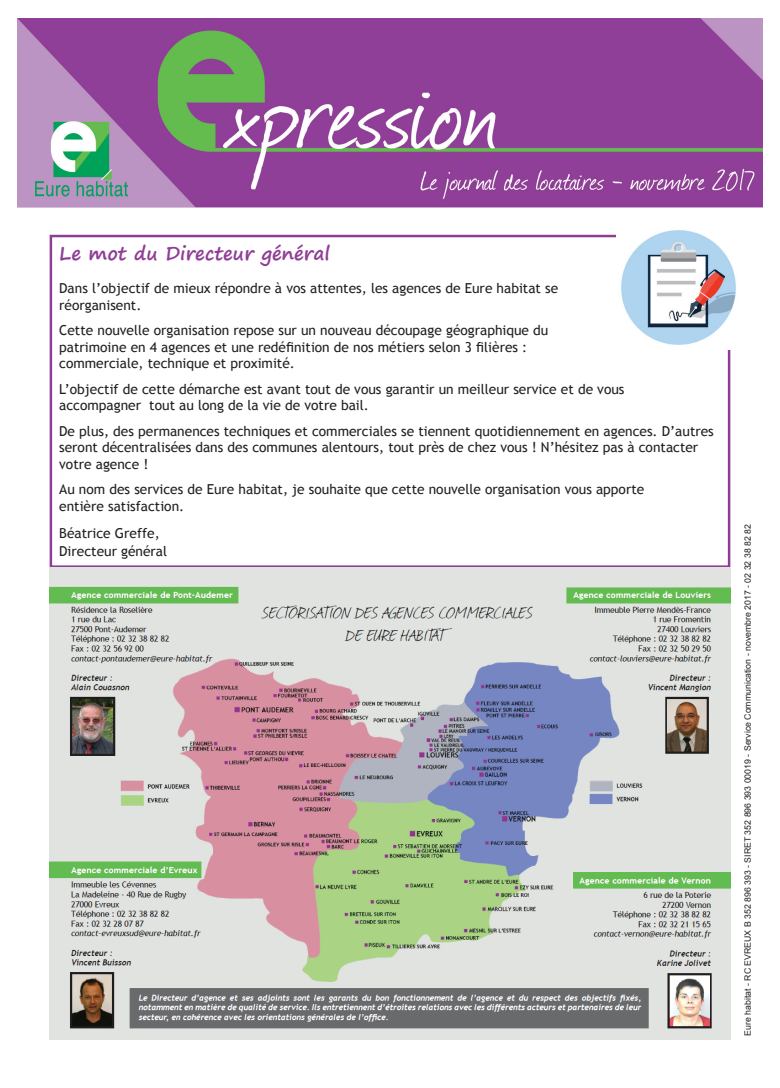
<style>
.page{position:relative;width:780px;height:1088px;background:#fff}
.page>*{position:absolute;margin:0;border:0;box-sizing:border-box;transform-origin:0 0}
.t1{font:700 18.75px "Segoe Print";color:#8f3e97}
.t2{font:13.75px/16.5px "Trebuchet MS";color:#231f20}
.t3{font:8.75px "Arial";color:#231f20}
</style>
<div class="page">
<img style="left:18px;top:19px;width:744px;height:1021px">
<div style="left:50px;top:235px;width:680px;height:333px;border:2px solid #8f3e97"></div>
<img style="left:617px;top:226px;width:123px;height:123px">
<img style="left:50px;top:568px;width:680px;height:471px">
<h1 class="t1" style="left:59px;top:236px;width:272px">Le mot du Directeur général</h1>
<p class="t2" style="left:59px;top:280px;width:500px">Dans l’objectif de mieux répondre à vos attentes, les agences de Eure habitat se réorganisent.</p>
<p class="t2" style="left:59px;top:322px;width:490px">Cette nouvelle organisation repose sur un nouveau découpage géographique du patrimoine en 4 agences et une redéfinition de nos métiers selon 3 filières : commerciale, technique et proximité.</p>
<p class="t2" style="left:59px;top:381px;width:566px">L’objectif de cette démarche est avant tout de vous garantir un meilleur service et de vous accompagner tout au long de la vie de votre bail.</p>
<p class="t2" style="left:59px;top:423px;width:656px">De plus, des permanences techniques et commerciales se tiennent quotidiennement en agences. D’autres seront décentralisées dans des communes alentours, tout près de chez vous ! N’hésitez pas à contacter votre agence !</p>
<p class="t2" style="left:59px;top:481px;width:586px">Au nom des services de Eure habitat, je souhaite que cette nouvelle organisation vous apporte entière satisfaction.</p>
<p class="t2" style="left:59px;top:524px;width:109px;line-height:18px">Béatrice Greffe,<br>Directeur général</p>
<p class="t3" style="left:742px;top:1036px;width:513px;rotate:-90deg">Eure habitat - RC EVREUX B 352 896 393 - SIRET 352 896 393 00019 - Service Communication - novembre 2017 - 02 32 38 82 82</p>
</div>
